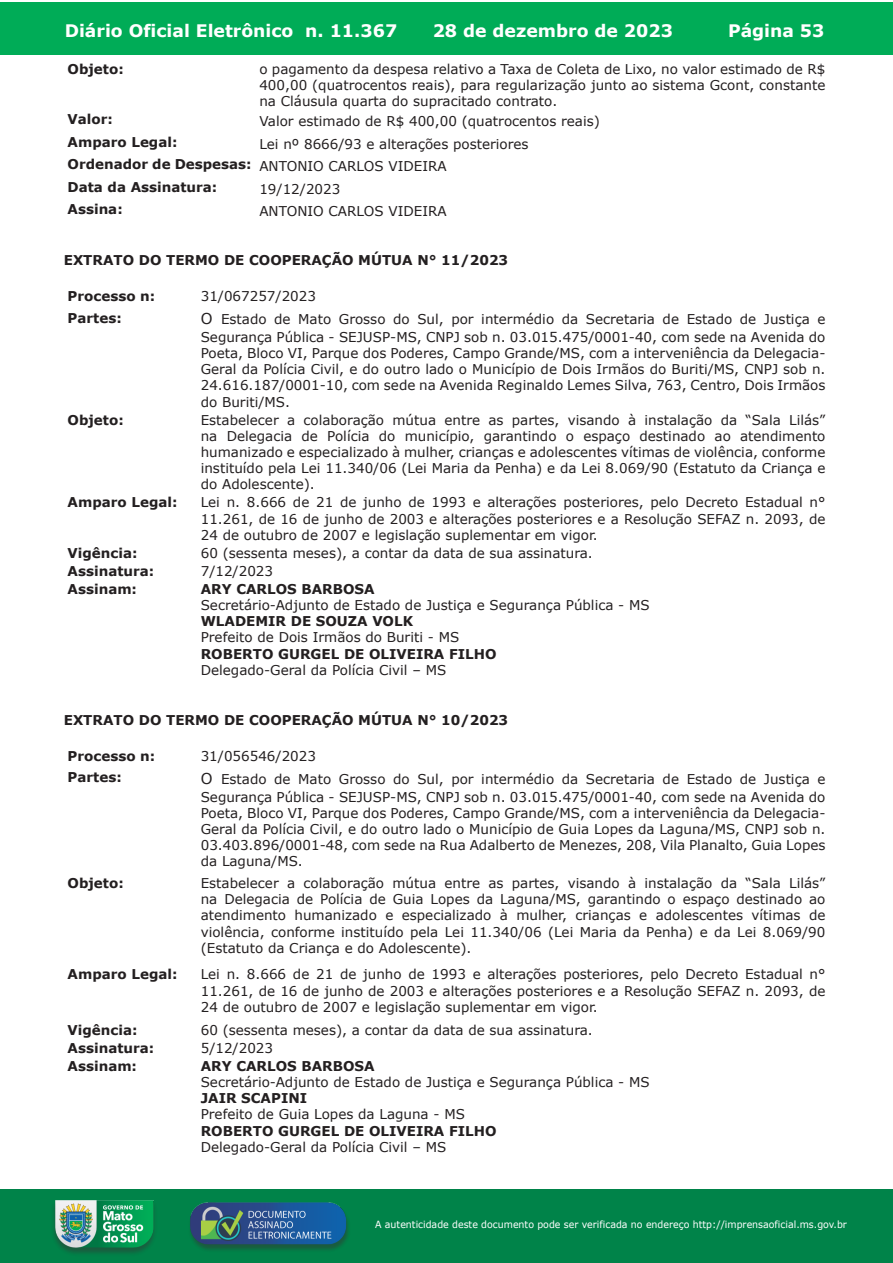
<style>
.page{position:relative;width:893px;height:1263px;background:#fff}
.page>*{position:absolute;margin:0;border:0;box-sizing:border-box;transform-origin:0 0}
.t1{font:700 17.25px "Verdana";color:#fff}
.t2{font:13.5px/16.2px "Verdana";color:#231f20;text-align:justify}
.t3{font:700 13.5px "Verdana";color:#231f20}
.t4{font:9.9px "Verdana";color:#fff;scale:.95 1}
.s1{font-weight:700}
.s2{font-size:15px}
</style>
<div class="page">
<div style="left:0;top:2px;width:893px;height:53px;background:#00ac57"></div>
<div style="left:1px;top:1189px;width:892px;height:74px;background:#008349"></div>
<img style="left:49px;top:1198px;width:111px;height:61px">
<img style="left:185px;top:1201px;width:168px;height:54px">
<p class="t1" style="left:65px;top:18px;width:334px">Diário Oficial Eletrônico n. 11.367</p>
<p class="t1" style="left:433px;top:18px;width:242px">28 de dezembro de 2023</p>
<p class="t1" style="left:728px;top:18px;width:98px">Página 53</p>
<p class="t3" style="left:68px;top:59px;width:58px">Objeto:</p>
<p class="t2" style="left:259px;top:61px;width:567px">o pagamento da despesa relativo a Taxa de Coleta de Lixo, no valor estimado de R$ 400,00 (quatrocentos reais), para regularização junto ao sistema Gcont, constante na Cláusula quarta do supracitado contrato.</p>
<p class="t3" style="left:68px;top:110px;width:47px">Valor:</p>
<p class="t2" style="left:259px;top:113px;width:342px">Valor estimado de R$ 400,00 (quatrocentos reais)</p>
<p class="t3" style="left:68px;top:132px;width:111px">Amparo Legal:</p>
<p class="t2" style="left:68px;top:134px;width:462px;line-height:20.2px;text-indent:192px">Lei nº 8666/93 e alterações posteriores<br><span class="s1">Ordenador de Despesas:</span> ANTONIO CARLOS VIDEIRA</p>
<p class="t3" style="left:68px;top:177px;width:151px">Data da Assinatura:</p>
<p class="t2" style="left:259px;top:181px;width:82px">19/12/2023</p>
<p class="t3" style="left:68px;top:200px;width:57px">Assina:</p>
<p class="t2" style="left:259px;top:203px;width:189px">ANTONIO CARLOS VIDEIRA</p>
<p class="t3" style="left:64px;top:251px;width:446px">EXTRATO DO TERMO DE COOPERAÇÃO MÚTUA N° 11/2023</p>
<p class="t3" style="left:68px;top:287px;width:89px">Processo n:</p>
<p class="t2" style="left:201px;top:288px;width:117px">31/067257/2023</p>
<p class="t3" style="left:68px;top:308px;width:56px">Partes:</p>
<p class="t2" style="left:201px;top:310px;width:626px;line-height:18px"><span class="s2">O</span> Estado de Mato Grosso do Sul, por intermédio da Secretaria de Estado de Justiça e<br>Segurança Pública - SEJUSP-MS, CNPJ sob n. 03.015.475/0001-40, com sede na Avenida do</p>
<p class="t2" style="left:201px;top:345px;width:626px">Poeta, Bloco VI, Parque dos Poderes, Campo Grande/MS, com a interveniência da Delegacia-Geral da Polícia Civil, e do outro lado o Município de Dois Irmãos do Buriti/MS, CNPJ sob n.<br>24.616.187/0001-10, com sede na Avenida Reginaldo Lemes Silva, 763, Centro, Dois Irmãos do Buriti/MS.</p>
<p class="t3" style="left:68px;top:410px;width:58px">Objeto:</p>
<p class="t2" style="left:201px;top:411px;width:626px">Estabelecer a colaboração mútua entre as partes, visando à instalação da “Sala Lilás” na Delegacia de Polícia do município, garantindo o espaço destinado ao atendimento humanizado e especializado à mulher, crianças e adolescentes vítimas de violência, conforme instituído pela Lei 11.340/06 (Lei Maria da Penha) e da Lei 8.069/90 (Estatuto da Criança e do Adolescente).</p>
<p class="t3" style="left:68px;top:493px;width:111px">Amparo Legal:</p>
<p class="t2" style="left:201px;top:494px;width:626px">Lei n. 8.666 de 21 de junho de 1993 e alterações posteriores, pelo Decreto Estadual n° 11.261, de 16 de junho de 2003 e alterações posteriores e a Resolução SEFAZ n. 2093, de 24 de outubro de 2007 e legislação suplementar em vigor.</p>
<p class="t3" style="left:68px;top:543px;width:71px">Vigência:</p>
<p class="t2" style="left:201px;top:545px;width:394px">60 (sessenta meses), a contar da data de sua assinatura.</p>
<p class="t3" style="left:68px;top:561px;width:88px">Assinatura:</p>
<p class="t2" style="left:201px;top:563px;width:74px">7/12/2023</p>
<p class="t3" style="left:68px;top:579px;width:71px">Assinam:</p>
<p class="t3" style="left:201px;top:579px;width:175px">ARY CARLOS BARBOSA</p>
<p class="t2" style="left:201px;top:597px;width:450px">Secretário-Adjunto de Estado de Justiça e Segurança Pública - MS</p>
<p class="t3" style="left:201px;top:612px;width:214px">WLADEMIR DE SOUZA VOLK</p>
<p class="t2" style="left:201px;top:629px;width:260px">Prefeito de Dois Irmãos do Buriti - MS</p>
<p class="t3" style="left:201px;top:644px;width:297px">ROBERTO GURGEL DE OLIVEIRA FILHO</p>
<p class="t2" style="left:201px;top:662px;width:247px">Delegado-Geral da Polícia Civil – MS</p>
<p class="t3" style="left:64px;top:710px;width:446px">EXTRATO DO TERMO DE COOPERAÇÃO MÚTUA N° 10/2023</p>
<p class="t3" style="left:68px;top:747px;width:89px">Processo n:</p>
<p class="t2" style="left:201px;top:748px;width:117px">31/056546/2023</p>
<p class="t3" style="left:68px;top:768px;width:56px">Partes:</p>
<p class="t2" style="left:201px;top:769px;width:626px;line-height:18px"><span class="s2">O</span> Estado de Mato Grosso do Sul, por intermédio da Secretaria de Estado de Justiça e<br>Segurança Pública - SEJUSP-MS, CNPJ sob n. 03.015.475/0001-40, com sede na Avenida do</p>
<p class="t2" style="left:201px;top:805px;width:626px">Poeta, Bloco VI, Parque dos Poderes, Campo Grande/MS, com a interveniência da Delegacia-Geral da Polícia Civil, e do outro lado o Município de Guia Lopes da Laguna/MS, CNPJ sob n.<br>03.403.896/0001-48, com sede na Rua Adalberto de Menezes, 208, Vila Planalto, Guia Lopes da Laguna/MS.</p>
<p class="t3" style="left:68px;top:873px;width:58px">Objeto:</p>
<p class="t2" style="left:201px;top:875px;width:626px">Estabelecer a colaboração mútua entre as partes, visando à instalação da “Sala Lilás” na Delegacia de Polícia de Guia Lopes da Laguna/MS, garantindo o espaço destinado ao atendimento humanizado e especializado à mulher, crianças e adolescentes vítimas de violência, conforme instituído pela Lei 11.340/06 (Lei Maria da Penha) e da Lei 8.069/90 (Estatuto da Criança e do Adolescente).</p>
<p class="t3" style="left:68px;top:965px;width:111px">Amparo Legal:</p>
<p class="t2" style="left:201px;top:966px;width:626px">Lei n. 8.666 de 21 de junho de 1993 e alterações posteriores, pelo Decreto Estadual n° 11.261, de 16 de junho de 2003 e alterações posteriores e a Resolução SEFAZ n. 2093, de 24 de outubro de 2007 e legislação suplementar em vigor.</p>
<p class="t3" style="left:68px;top:1020px;width:71px">Vigência:</p>
<p class="t2" style="left:201px;top:1021px;width:394px">60 (sessenta meses), a contar da data de sua assinatura.</p>
<p class="t3" style="left:68px;top:1038px;width:88px">Assinatura:</p>
<p class="t2" style="left:201px;top:1039px;width:74px">5/12/2023</p>
<p class="t3" style="left:68px;top:1056px;width:71px">Assinam:</p>
<p class="t3" style="left:201px;top:1056px;width:175px">ARY CARLOS BARBOSA</p>
<p class="t2" style="left:201px;top:1074px;width:450px">Secretário-Adjunto de Estado de Justiça e Segurança Pública - MS</p>
<p class="t3" style="left:201px;top:1089px;width:108px">JAIR SCAPINI</p>
<p class="t2" style="left:201px;top:1106px;width:266px">Prefeito de Guia Lopes da Laguna - MS</p>
<p class="t3" style="left:201px;top:1121px;width:297px">ROBERTO GURGEL DE OLIVEIRA FILHO</p>
<p class="t2" style="left:201px;top:1138px;width:247px">Delegado-Geral da Polícia Civil – MS</p>
<p class="t4" style="left:375px;top:1218px;width:498px">A autenticidade deste documento pode ser verificada no endereço http://imprensaoficial.ms.gov.br</p>
</div>
